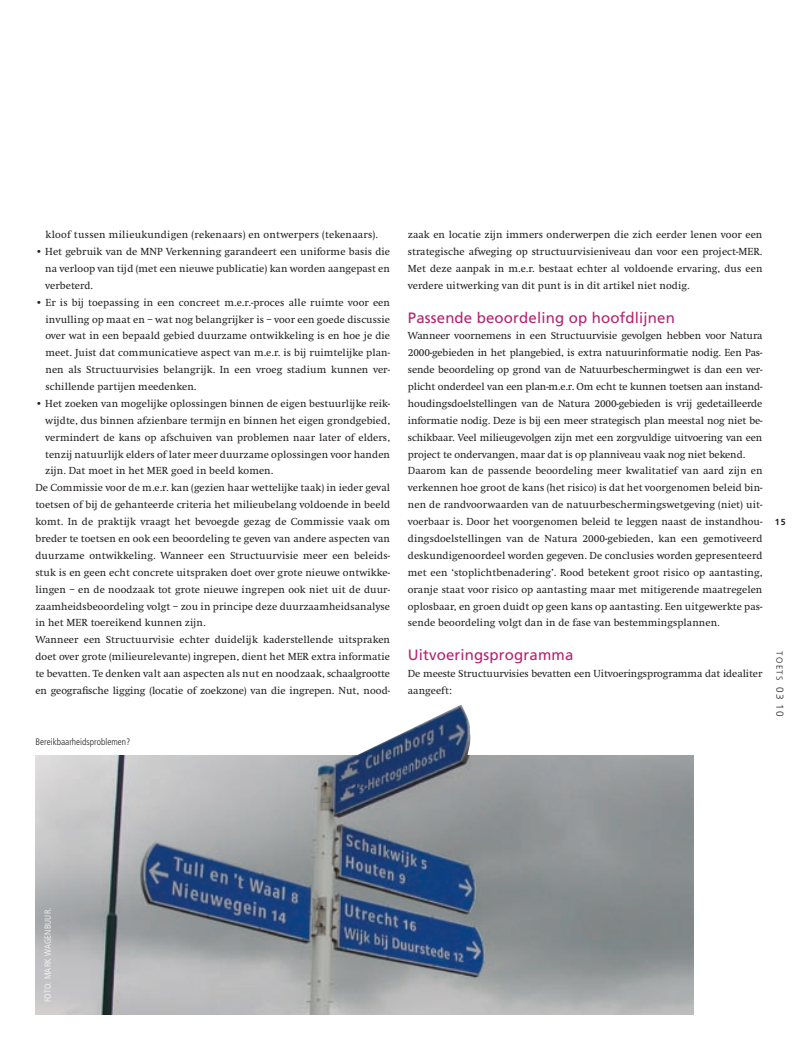
<style>
.page{position:relative;width:798px;height:1053px;background:#fff}
.page>*{position:absolute;margin:0;border:0;box-sizing:border-box;transform-origin:0 0}
._05_tussenkop{font:15px "Frutiger";letter-spacing:.01em;color:#b62270}
._06_broodtekst{font:10.62px/16.9px "Swift";letter-spacing:.005em;color:#231f20;text-align:justify}
._06_bijschrift{font:300 condensed 9.38px "Frutiger";color:#231f20}
.credit{font:300 condensed 8.75px "Frutiger";letter-spacing:.025em;color:#fff}
.t1{font:300 8.75px "Frutiger";letter-spacing:.14em;color:#231f20}
.t2{font:700 8.75px "Frutiger";color:#231f20}
.s1{font-size:10px}
</style>
<div class="page">
<img style="left:35px;top:755px;width:658px;height:259px">
<img style="left:356px;top:704px;width:116px;height:83px">
<p class="_06_broodtekst" style="left:46px;top:226px;width:334px">kloof tussen milieukundigen (rekenaars) en ontwerpers (tekenaars).</p>
<p class="_06_broodtekst" style="left:45px;top:243px;width:346px;text-indent:-10px">• Het gebruik van de MNP Verkenning garandeert een uniforme basis die na verloop van tijd (met een nieuwe publicatie) kan worden aangepast en verbeterd.</p>
<p class="_06_broodtekst" style="left:45px;top:294px;width:346px;text-indent:-10px">• Er is bij toepassing in een concreet m.e.r.-proces alle ruimte voor een invulling op maat en – wat nog belangrijker is – voor een goede discussie over wat in een bepaald gebied duurzame ontwikkeling is en hoe je die meet. Juist dat communicatieve aspect van m.e.r. is bij ruimtelijke plan&shy;nen als Structuurvisies belangrijk. In een vroeg stadium kunnen ver&shy;schillende partijen meedenken.</p>
<p class="_06_broodtekst" style="left:45px;top:395px;width:346px;text-indent:-10px">• Het zoeken van mogelijke oplossingen binnen de eigen bestuurlijke reik&shy;wijdte, dus binnen afzienbare termijn en binnen het eigen grondgebied, vermindert de kans op afschuiven van problemen naar later of elders, tenzij natuurlijk elders of later meer duurzame oplossingen voor handen zijn. Dat moet in het MER goed in beeld komen.</p>
<p class="_06_broodtekst" style="left:35px;top:479px;width:356px">De Commissie voor de m.e.r. kan (gezien haar wettelijke taak) in ieder geval toetsen of bij de gehanteerde criteria het milieubelang voldoende in beeld komt. In de praktijk vraagt het bevoegde gezag de Commissie vaak om breder te toetsen en ook een beoordeling te geven van andere aspecten van duurzame ontwikkeling. Wanneer een Structuurvisie meer een beleids&shy;stuk is en geen echt concrete uitspraken doet over grote nieuwe ontwikke&shy;lingen – en de noodzaak tot grote nieuwe ingrepen ook niet uit de duur&shy;zaamheidsbeoordeling volgt – zou in principe deze duurzaamheidsanalyse in het MER toereikend kunnen zijn.</p>
<p class="_06_broodtekst" style="left:35px;top:631px;width:356px">Wanneer een Structuurvisie echter duidelijk kaderstellende uitspraken doet over grote (milieurelevante) ingrepen, dient het MER extra informatie te bevatten. Te denken valt aan aspecten als nut en noodzaak, schaalgrootte en geografische ligging (locatie of zoekzone) van die ingrepen. Nut, nood-</p>
<p class="_06_bijschrift" style="left:35px;top:736px;width:96px">Bereikbaarheidsproblemen?</p>
<p class="_06_broodtekst" style="left:407px;top:226px;width:356px">zaak en locatie zijn immers onderwerpen die zich eerder lenen voor een strategische afweging op structuurvisieniveau dan voor een project-MER.<br>Met deze aanpak in m.e.r. bestaat echter al voldoende ervaring, dus een verdere uitwerking van dit punt is in dit artikel niet nodig.</p>
<p class="_05_tussenkop" style="left:407px;top:308px;width:268px">Passende beoordeling op hoofdlijnen</p>
<p class="_06_broodtekst" style="left:407px;top:327px;width:356px">Wanneer voornemens in een Structuurvisie gevolgen hebben voor Natura 2000-gebieden in het plangebied, is extra natuurinformatie nodig. Een Pas&shy;sende beoordeling op grond van de Natuurbeschermingwet is dan een ver&shy;plicht onderdeel van een plan-m.e.r. Om echt te kunnen toetsen aan instand&shy;houdingsdoelstellingen van de Natura 2000-gebieden is vrij gedetailleerde informatie nodig. Deze is bij een meer strategisch plan meestal nog niet be&shy;schikbaar. Veel milieugevolgen zijn met een zorgvuldige uitvoering van een project te ondervangen, maar dat is op planniveau vaak nog niet bekend.</p>
<p class="_06_broodtekst" style="left:407px;top:462px;width:356px">Daarom kan de passende beoordeling meer kwalitatief van aard zijn en verkennen hoe groot de kans (het risico) is dat het voorgenomen beleid bin&shy;nen de randvoorwaarden van de natuurbeschermingswetgeving (niet) uit&shy;voerbaar is. Door het voorgenomen beleid te leggen naast de instandhou&shy;dingsdoelstellingen van de Natura 2000-gebieden, kan een gemotiveerd deskundigenoordeel worden gegeven. De conclusies worden gepresenteerd met een ‘stoplichtbenadering’. Rood betekent groot risico op aantasting, oranje staat voor risico op aantasting maar met mitigerende maatregelen oplosbaar, en groen duidt op geen kans op aantasting. Een uitgewerkte pas&shy;sende beoordeling volgt dan in de fase van bestemmingsplannen.</p>
<p class="_05_tussenkop" style="left:407px;top:646px;width:167px">Uitvoeringsprogramma</p>
<p class="_06_broodtekst" style="left:407px;top:665px;width:356px">De meeste Structuurvisies bevatten een Uitvoeringsprogramma dat idealiter aangeeft:</p>
<p class="t2" style="left:774px;top:517px;width:12px">15</p>
<p class="t1" style="left:784px;top:651px;width:67px;rotate:90deg">TOETS <span class="s1">03 10</span></p>
<p class="credit" style="left:43px;top:1002px;width:96px;rotate:-90deg">Foto: Mark Wagenbuur.</p>
</div>
